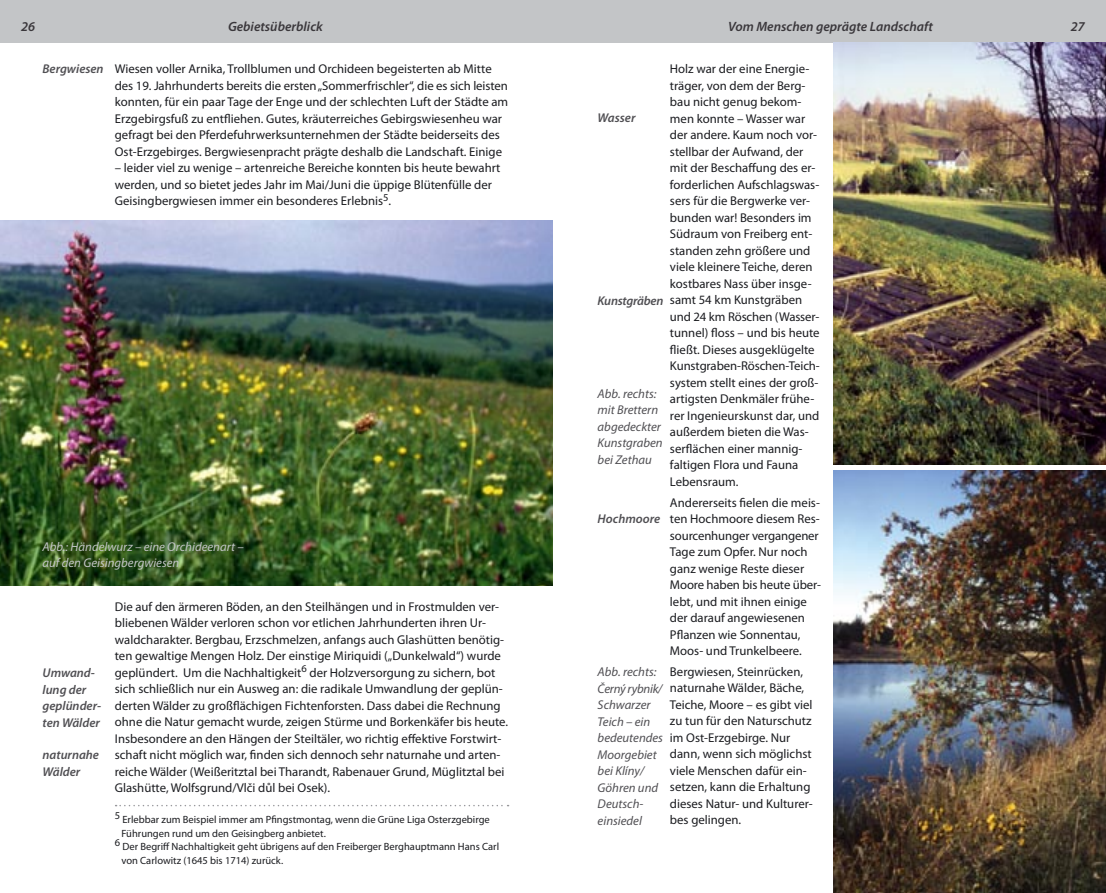
<style>
.page{position:relative;width:1106px;height:893px;background:#fff}
.page>*{position:absolute;margin:0;border:0;box-sizing:border-box;transform-origin:0 0}
.t1{font:italic 600 13.5px "Myriad Pro";color:#3a373b}
.t2{font:12.75px/16.5px "Myriad Pro";color:#1b1c20}
.t3{font:italic 12.75px/16.5px "Myriad Pro";color:#504f53}
.t4{font:italic 600 12.75px/16.5px "Myriad Pro";color:#504f53}
.t5{font:italic 12.75px/16.5px "Myriad Pro";color:#c3c5c7}
.t6{font:italic 600 12.75px "Myriad Pro";letter-spacing:-.02em;color:#504f53}
.t7{font:10.5px "Myriad Pro";color:#1b1c20}
</style>
<div class="page">
<div style="left:0;top:0;width:553px;height:43px;background:#c3c5c7"></div>
<div style="left:553px;top:0;width:553px;height:43px;background:#c3c5c7"></div>
<img style="left:0;top:220px;width:553px;height:365px">
<img style="left:833px;top:43px;width:273px;height:422px">
<img style="left:833px;top:471px;width:273px;height:422px">
<svg style="left:116px;top:805px;width:392px;height:1px"></svg>
<p class="t1" style="left:728px;top:19px;width:206px">Vom Menschen geprägte Landschaft</p>
<p class="t1" style="left:21px;top:19px;width:16px">26</p>
<p class="t1" style="left:228px;top:19px;width:96px">Gebietsüberblick</p>
<p class="t1" style="left:1070px;top:19px;width:16px">27</p>
<p class="t2" style="left:115px;top:61px;width:395px">Wiesen voller Arnika, Trollblumen und Orchideen begeisterten ab Mitte des 19. Jahrhunderts bereits die ersten „Sommerfrischler“, die es sich leisten konnten, für ein paar Tage der Enge und der schlechten Luft der Städte am Erzgebirgsfuß zu entfliehen. Gutes, kräuterreiches Gebirgswiesenheu war gefragt bei den Pferdefuhrwerksunternehmen der Städte beiderseits des Ost-Erzgebirges. Bergwiesenpracht prägte deshalb die Landschaft. Einige</p>
<p class="t2" style="left:115px;top:160px;width:387px">– leider viel zu wenige – artenreiche Bereiche konnten bis heute bewahrt werden, und so bietet jedes Jahr im Mai/Juni die üppige Blütenfülle der<br>Geisingbergwiesen immer ein besonderes Erlebnis<sup>5</sup>.</p>
<p class="t2" style="left:670px;top:61px;width:151px">Holz war der eine Energie&shy;träger, von dem der Berg&shy;bau nicht genug bekom&shy;men konnte – Wasser war der andere. Kaum noch vor&shy;stellbar der Aufwand, der mit der Beschaffung des er&shy;forderlichen Aufschlagswas&shy;sers für die Bergwerke ver&shy;bunden war! Besonders im<br>Südraum von Freiberg ent&shy;standen zehn größere und viele kleinere Teiche, deren kostbares Nass über insge&shy;samt 54 km Kunstgräben und 24 km Röschen (Wasser&shy;tunnel) floss – und bis heute fließt. Dieses ausgeklügelte<br>Kunstgraben-Röschen-Teich&shy;system stellt eines der groß&shy;artigsten Denkmäler frühe&shy;rer Ingenieurskunst dar, und außerdem bieten die Was&shy;serflächen einer mannig&shy;faltigen Flora und Fauna<br>Lebensraum.</p>
<p class="t2" style="left:670px;top:494px;width:152px">Andererseits fielen die meis&shy;ten Hochmoore diesem Res&shy;sourcenhunger vergangener<br>Tage zum Opfer. Nur noch ganz wenige Reste dieser<br>Moore haben bis heute über&shy;lebt, und mit ihnen einige der darauf angewiesenen<br>Pflanzen wie Sonnentau,<br>Moos- und Trunkelbeere.</p>
<p class="t2" style="left:670px;top:664px;width:144px">Bergwiesen, Steinrücken, naturnahe Wälder, Bäche,<br>Teiche, Moore – es gibt viel zu tun für den Naturschutz im Ost-Erzgebirge. Nur dann, wenn sich möglichst viele Menschen dafür ein&shy;setzen, kann die Erhaltung dieses Natur- und Kulturer&shy;bes gelingen.</p>
<p class="t4" style="left:43px;top:61px;width:63px">Bergwiesen</p>
<p class="t4" style="left:597px;top:110px;width:39px">Wasser</p>
<p class="t6" style="left:597px;top:293px;width:67px">Kunstgräben</p>
<p class="t3" style="left:597px;top:386px;width:67px">Abb. rechts: mit Brettern abgedeckter<br>Kunstgraben bei Zethau</p>
<p class="t4" style="left:597px;top:511px;width:64px">Hochmoore</p>
<p class="t5" style="left:43px;top:538px;width:203px">Abb.: Händelwurz – eine Orchideenart – auf den Geisingbergwiesen</p>
<p class="t2" style="left:115px;top:598px;width:395px">Die auf den ärmeren Böden, an den Steilhängen und in Frostmulden ver&shy;bliebenen Wälder verloren schon vor etlichen Jahrhunderten ihren Ur&shy;waldcharakter. Bergbau, Erzschmelzen, anfangs auch Glashütten benötig&shy;ten gewaltige Mengen Holz. Der einstige Miriquidi („Dunkelwald“) wurde geplündert. Um die Nachhaltigkeit<sup>6</sup> der Holzversorgung zu sichern, bot sich schließlich nur ein Ausweg an: die radikale Umwandlung der geplün&shy;derten Wälder zu großflächigen Fichtenforsten. Dass dabei die Rechnung ohne die Natur gemacht wurde, zeigen Stürme und Borkenkäfer bis heute.<br>Insbesondere an den Hängen der Steiltäler, wo richtig effektive Forstwirt&shy;schaft nicht möglich war, finden sich dennoch sehr naturnahe und arten&shy;reiche Wälder (Weißeritztal bei Tharandt, Rabenauer Grund, Müglitztal bei Glashütte, Wolfsgrund/Vlči důl bei Osek).</p>
<p class="t3" style="left:597px;top:664px;width:67px">Abb. rechts:<br>Černý rybnik/<br>Schwarzer<br>Teich – ein bedeutendes<br>Moorgebiet bei Klíny/<br>Göhren und<br>Deutsch&shy;einsiedel</p>
<p class="t4" style="left:43px;top:665px;width:60px">Umwand&shy;lung der geplünder&shy;ten Wälder</p>
<p class="t4" style="left:43px;top:747px;width:58px">naturnahe<br>Wälder</p>
<p class="t7" style="left:115px;top:814px;width:376px">5 Erlebbar zum Beispiel immer am Pfingstmontag, wenn die Grüne Liga Osterzgebirge</p>
<p class="t7" style="left:121px;top:827px;width:206px">Führungen rund um den Geisingberg anbietet.</p>
<p class="t7" style="left:115px;top:841px;width:386px">6 Der Begriff Nachhaltigkeit geht übrigens auf den Freiberger Berghauptmann Hans Carl</p>
<p class="t7" style="left:121px;top:854px;width:163px">von Carlowitz (1645 bis 1714) zurück.</p>
</div>
